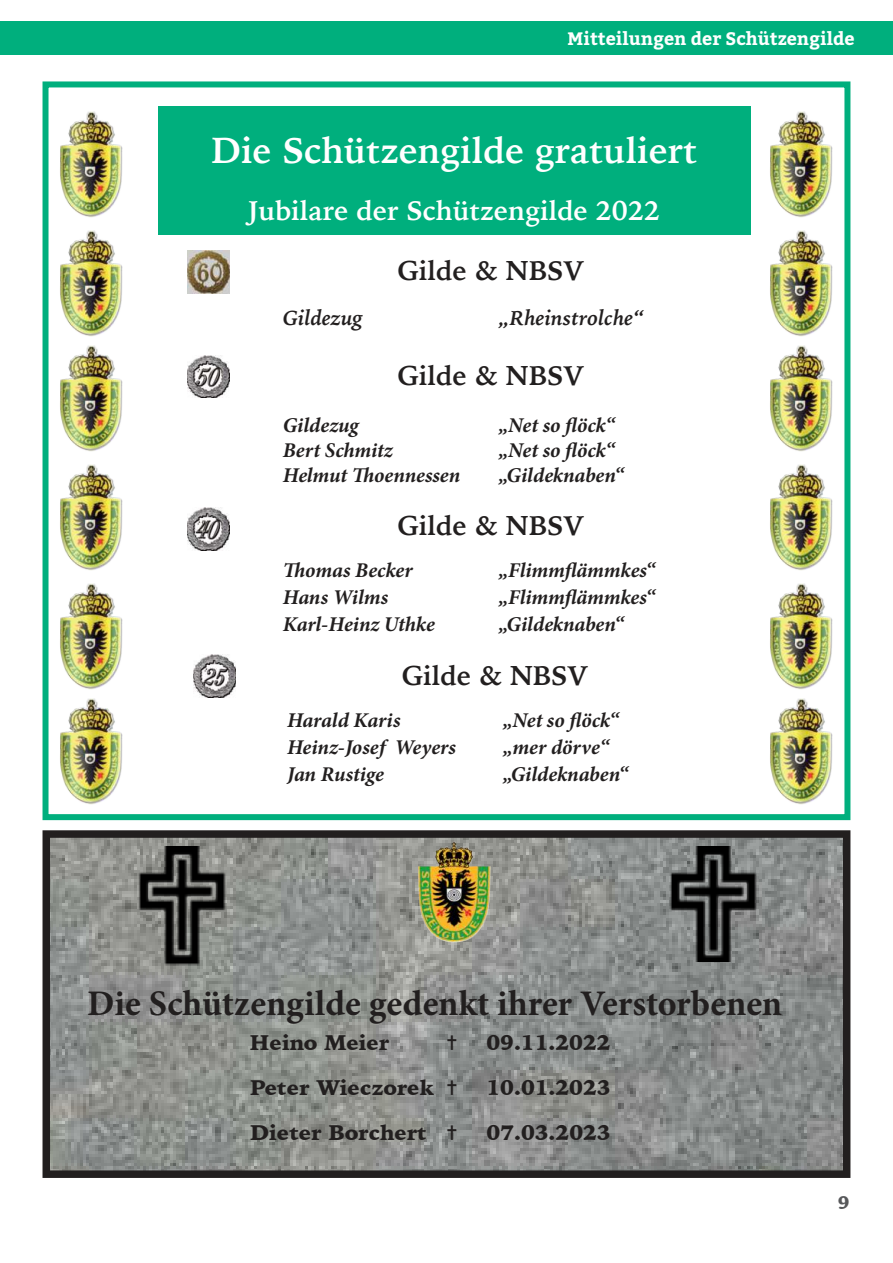
<style>
.page{position:relative;width:893px;height:1263px;background:#fff}
.page>*{position:absolute;margin:0;border:0;box-sizing:border-box;transform-origin:0 0}
.t1{font:700 36px "Minion Pro";color:#221f1f}
.t2{font:700 36px "Iowan Old Style";color:#fff}
.t3{font:700 27px "Iowan Old Style";color:#221f1f}
.t4{font:700 27px "Iowan Old Style";color:#fff}
.t5{font:italic 700 21px "Minion Pro";letter-spacing:-.005em;color:#221f1f}
.t6{font:900 21px "Iowan Old Style";color:#221f1f}
.t7{font:italic 700 21px "Iowan Old Style";color:#221f1f}
.t8{font:700 18px "Bitter";color:#fff}
.t9{font:900 18px "Iowan Old Style";color:#57585a}
</style>
<div class="page">
<img style="left:52px;top:839px;width:789px;height:330px">
<div style="left:43px;top:830px;width:807px;height:348px;border:8px solid #221f1f"></div>
<div style="left:0;top:21px;width:9px;height:34px;background:#00af7d"></div>
<div style="left:9px;top:21px;width:884px;height:34px;background:#00af7d"></div>
<img style="left:417px;top:840px;width:75px;height:102px">
<img style="left:128px;top:846px;width:111px;height:119px">
<div style="left:43px;top:81px;width:807px;height:739px;border:6px solid #00af7d"></div>
<img style="left:60px;top:111px;width:63px;height:106px">
<img style="left:60px;top:230px;width:63px;height:106px">
<img style="left:770px;top:111px;width:63px;height:106px">
<img style="left:770px;top:230px;width:63px;height:106px">
<img style="left:187px;top:355px;width:43px;height:43px">
<img style="left:193px;top:655px;width:43px;height:42px">
<img style="left:60px;top:345px;width:63px;height:106px">
<img style="left:770px;top:345px;width:63px;height:106px">
<img style="left:60px;top:464px;width:63px;height:106px">
<img style="left:770px;top:464px;width:63px;height:106px">
<div style="left:158px;top:106px;width:592px;height:129px;background:#00af7d"></div>
<img style="left:187px;top:251px;width:43px;height:42px">
<img style="left:60px;top:583px;width:63px;height:106px">
<img style="left:60px;top:698px;width:63px;height:106px">
<img style="left:770px;top:583px;width:63px;height:106px">
<img style="left:770px;top:698px;width:63px;height:106px">
<img style="left:187px;top:508px;width:43px;height:42px">
<img style="left:667px;top:847px;width:103px;height:115px">
<svg style="left:448px;top:1035px;width:9px;height:15px"></svg>
<svg style="left:448px;top:1080px;width:9px;height:15px"></svg>
<svg style="left:448px;top:1125px;width:9px;height:15px"></svg>
<p class="t8" style="left:568px;top:31px;width:289px">Mitteilungen der Schützengilde</p>
<h1 class="t2" style="left:211px;top:135px;width:488px">Die Schützengilde gratuliert</h1>
<p class="t4" style="left:248px;top:199px;width:413px">Jubilare der Schützengilde 2022</p>
<p class="t3" style="left:397px;top:259px;width:188px">Gilde &amp; NBSV</p>
<p class="t7" style="left:283px;top:309px;width:82px">Gildezug</p>
<p class="t7" style="left:499px;top:309px;width:147px">„Rheinstrolche“</p>
<p class="t3" style="left:397px;top:364px;width:188px">Gilde &amp; NBSV</p>
<p class="t5" style="left:283px;top:417px;width:77px">Gildezug</p>
<p class="t5" style="left:499px;top:417px;width:118px">„Net so flöck“</p>
<p class="t5" style="left:283px;top:442px;width:111px">Bert Schmitz</p>
<p class="t5" style="left:499px;top:442px;width:118px">„Net so flöck“</p>
<p class="t5" style="left:283px;top:467px;width:179px">Helmut Thoennessen</p>
<p class="t5" style="left:499px;top:467px;width:127px">„Gildeknaben“</p>
<p class="t3" style="left:397px;top:514px;width:188px">Gilde &amp; NBSV</p>
<p class="t5" style="left:283px;top:562px;width:131px">Thomas Becker</p>
<p class="t5" style="left:499px;top:562px;width:158px">„Flimmflämmkes“</p>
<p class="t5" style="left:283px;top:589px;width:107px">Hans Wilms</p>
<p class="t5" style="left:499px;top:589px;width:158px">„Flimmflämmkes“</p>
<p class="t5" style="left:283px;top:616px;width:154px">Karl-Heinz Uthke</p>
<p class="t5" style="left:499px;top:616px;width:127px">„Gildeknaben“</p>
<p class="t3" style="left:402px;top:664px;width:188px">Gilde &amp; NBSV</p>
<p class="t5" style="left:287px;top:712px;width:115px">Harald Karis</p>
<p class="t5" style="left:503px;top:712px;width:118px">„Net so flöck“</p>
<p class="t5" style="left:287px;top:739px;width:170px">Heinz-Josef Weyers</p>
<p class="t5" style="left:503px;top:739px;width:108px">„mer dörve“</p>
<p class="t5" style="left:287px;top:766px;width:98px">Jan Rustige</p>
<p class="t5" style="left:503px;top:766px;width:127px">„Gildeknaben“</p>
<h1 class="t1" style="left:87px;top:990px;width:697px">Die Schützengilde gedenkt ihrer Verstorbenen</h1>
<p class="t6" style="left:250px;top:1033px;width:141px">Heino Meier</p>
<p class="t6" style="left:486px;top:1033px;width:126px">09.11.2022</p>
<p class="t6" style="left:250px;top:1078px;width:185px">Peter Wieczorek</p>
<p class="t6" style="left:486px;top:1078px;width:126px">10.01.2023</p>
<p class="t6" style="left:250px;top:1123px;width:178px">Dieter Borchert</p>
<p class="t6" style="left:486px;top:1123px;width:126px">07.03.2023</p>
<p class="t9" style="left:838px;top:1195px;width:13px">9</p>
</div>
